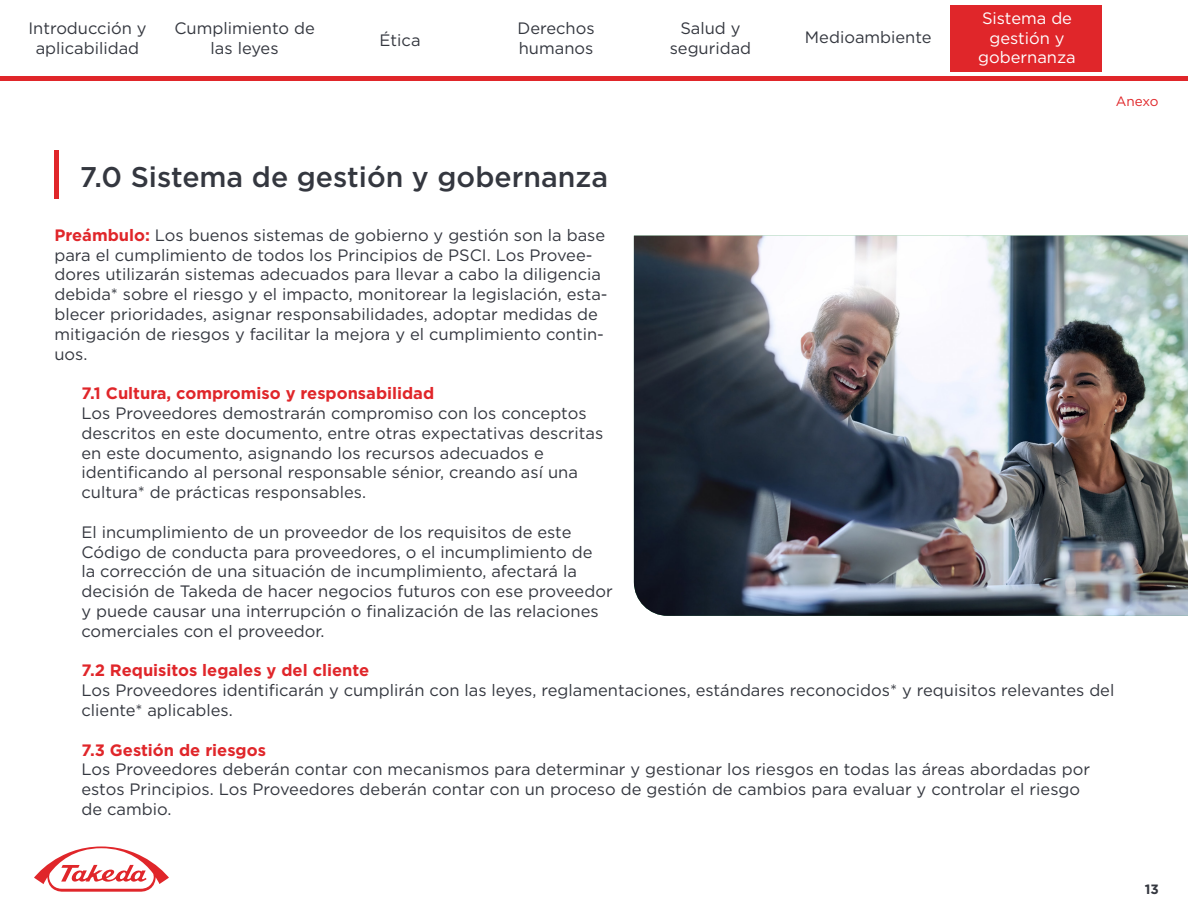
<style>
.page{position:relative;width:1188px;height:918px;background:#fff}
.page>*{position:absolute;margin:0;border:0;box-sizing:border-box;transform-origin:0 0}
.t1{font:500 28.5px "Gotham";color:#34373f}
.t2{font:16.5px/19.8px "Gotham";color:#34373f}
.t3{font:700 16.5px "Gotham";color:#e0262a}
.t4{font:16.5px/19.8px "Gotham";color:#fff;text-align:center}
.t5{font:13.5px "Gotham";letter-spacing:-.015em;color:#e02629}
.t6{font:700 13.5px "Gotham";color:#34373f}
.s1{font-weight:700;color:#e0262a}
</style>
<div class="page">
<div style="left:950px;top:5px;width:152px;height:67px;background:#e0262a"></div>
<svg style="left:34px;top:846px;width:135px;height:46px"></svg>
<hr style="left:0;top:77px;width:1188px;height:4px;background:#e0262a">
<img style="left:634px;top:236px;width:554px;height:380px">
<div style="left:54px;top:150px;width:5px;height:48px;background:#e0262a"></div>
<p class="t2" style="left:28px;top:18px;width:120px;text-align:center">Introducción y aplicabilidad</p>
<p class="t2" style="left:174px;top:18px;width:142px;text-align:center">Cumplimiento de las leyes</p>
<p class="t2" style="left:380px;top:30px;width:43px">Ética</p>
<p class="t2" style="left:805px;top:27px;width:128px">Medioambiente</p>
<p class="t2" style="left:517px;top:18px;width:79px">Derechos humanos</p>
<p class="t2" style="left:670px;top:18px;width:83px;text-align:center">Salud y seguridad</p>
<h1 class="t1" style="left:80px;top:158px;width:530px">7.0 Sistema de gestión y gobernanza</h1>
<p class="t4" style="left:978px;top:8px;width:99px">Sistema de gestión y gobernanza</p>
<p class="t5" style="left:1116px;top:92px;width:44px">Anexo</p>
<p class="t2" style="left:54px;top:225px;width:555px"><span class="s1">Preámbulo:</span> Los buenos sistemas de gobierno y gestión son la base para el cumplimiento de todos los Principios de PSCI. Los Provee&shy;dores utilizarán sistemas adecuados para llevar a cabo la diligencia debida* sobre el riesgo y el impacto, monitorear la legislación, esta&shy;blecer prioridades, asignar responsabilidades, adoptar medidas de mitigación de riesgos y facilitar la mejora y el cumplimiento contin&shy;uos.</p>
<p class="t3" style="left:81px;top:382px;width:354px">7.1 Cultura, compromiso y responsabilidad</p>
<p class="t2" style="left:81px;top:403px;width:523px">Los Proveedores demostrarán compromiso con los conceptos descritos en este documento, entre otras expectativas descritas en este documento, asignando los recursos adecuados e identificando al personal responsable sénior, creando así una cultura* de prácticas responsables.</p>
<p class="t2" style="left:81px;top:522px;width:533px">El incumplimiento de un proveedor de los requisitos de este Código de conducta para proveedores, o el incumplimiento de<br>la corrección de una situación de incumplimiento, afectará la decisión de Takeda de hacer negocios futuros con ese proveedor y puede causar una interrupción o finalización de las relaciones comerciales con el proveedor.</p>
<p class="t3" style="left:81px;top:660px;width:289px">7.2 Requisitos legales y del cliente</p>
<p class="t2" style="left:81px;top:680px;width:1034px">Los Proveedores identificarán y cumplirán con las leyes, reglamentaciones, estándares reconocidos* y requisitos relevantes del cliente* aplicables.</p>
<p class="t3" style="left:81px;top:739px;width:186px">7.3 Gestión de riesgos</p>
<p class="t2" style="left:81px;top:759px;width:1010px">Los Proveedores deberán contar con mecanismos para determinar y gestionar los riesgos en todas las áreas abordadas por estos Principios. Los Proveedores deberán contar con un proceso de gestión de cambios para evaluar y controlar el riesgo de cambio.</p>
<p class="t6" style="left:1145px;top:880px;width:16px">13</p>
</div>
